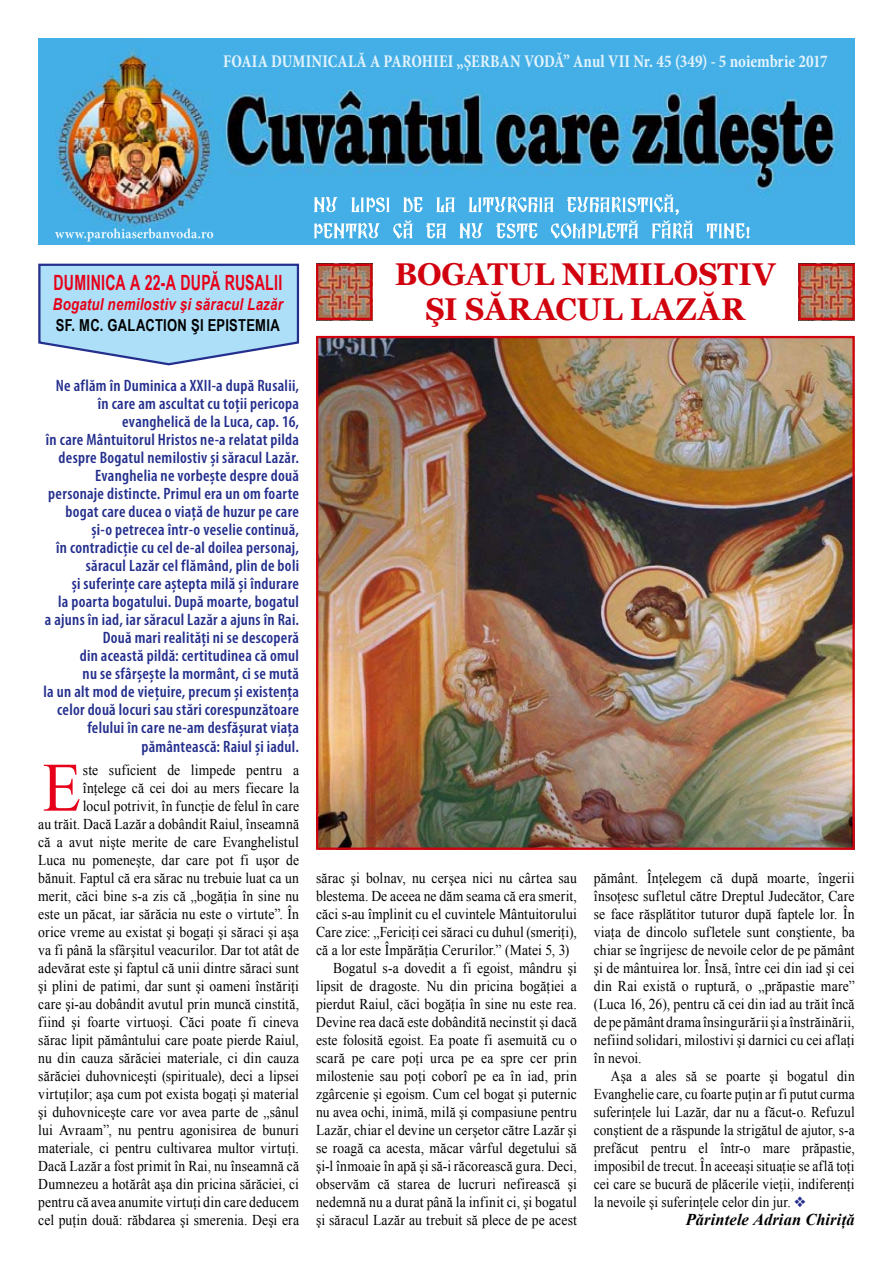
<style>
.page{position:relative;width:893px;height:1263px;background:#fff}
.page>*{position:absolute;margin:0;border:0;box-sizing:border-box;transform-origin:0 0}
.t1{font:69.3px "Times New Roman";color:#e60019;scale:.91 1}
.t2{font:700 31.5px/34.5px "Georgia";letter-spacing:.005em;color:#d1010e;text-align:center;scale:.95 1}
.t3{font:700 21px "Arial Narrow";letter-spacing:.015em;color:#e60019;scale:.82 1}
.t4{font:700 condensed 18px "Minion Pro";letter-spacing:.005em;color:#e2f3fc;scale:.9 1}
.t5{font:600 condensed 16.5px/18px "Myriad Pro";letter-spacing:.015em;color:#242f8d;text-align:right}
.t6{font:italic 700 16.5px "Arial";letter-spacing:.015em;color:#e60019;scale:.81 1}
.t7{font:700 16.5px "Arial Narrow";letter-spacing:.02em;color:#000;scale:.96 1}
.t8{font:italic 700 16.5px "Times New Roman";letter-spacing:.01em;color:#000}
.t9{font:15px/18px "Times New Roman";letter-spacing:.005em;color:#000;text-align:justify;scale:.91 1}
.t10{font:15px/18px "Times New Roman";letter-spacing:.005em;color:#000;text-align:justify;scale:.89 1}
.s1{color:#242f8d}
</style>
<div class="page">
<img style="left:319px;top:339px;width:533px;height:508px">
<div style="left:316px;top:336px;width:539px;height:514px;border:2px solid #d1010e"></div>
<img style="left:319px;top:267px;width:50px;height:50px">
<div style="left:316px;top:264px;width:56px;height:56px;border:2px solid #d1010e"></div>
<img style="left:801px;top:267px;width:51px;height:50px">
<div style="left:798px;top:264px;width:57px;height:56px;border:2px solid #d1010e"></div>
<img style="left:38px;top:38px;width:817px;height:206px">
<svg style="left:314px;top:194px;width:435px;height:44px;background:#6ec0ec"></svg>
<svg style="left:55px;top:228px;width:158px;height:14px;background:#67beeb"></svg>
<svg style="left:38px;top:263px;width:262px;height:103px;background:#aed8f2"></svg>
<p class="t4" style="left:223px;top:50px;width:673px">FOAIA DUMINICALĂ A PAROHIEI „ŞERBAN VODĂ” Anul VII Nr. 45 (349) - 5 noiembrie 2017</p>
<h3 class="t3" style="left:54px;top:266px;width:280px">DUMINICA A 22-A DUPĂ RUSALII</h3>
<p class="t6" style="left:53px;top:294px;width:286px">Bogatul nemilostiv şi săracul Lazăr</p>
<p class="t7" style="left:56px;top:313px;width:235px">SF. MC. GALACTION ŞI EPISTEMIA</p>
<h2 class="t2" style="left:395px;top:257px;width:402px">BOGATUL NEMILOSTIV<br>ŞI SĂRACUL LAZĂR</h2>
<p class="t5" style="left:44px;top:376px;width:257px">Ne aflăm în Duminica a XXII-a după Rusalii, în care am ascultat cu toții pericopa evanghelică de la Luca, cap. 16,<br>în care Mântuitorul Hristos ne-a relatat pilda despre Bogatul nemilostiv și săracul Lazăr.<br>Evanghelia ne vorbește despre două personaje distincte. Primul era un om foarte bogat care ducea o viață de huzur pe care și-o petrecea într-o veselie continuă,<br>în contradicție cu cel de-al doilea personaj, săracul Lazăr cel flămând, plin de boli<br>și suferințe care aștepta milă și îndurare<br>la poarta bogatului. După moarte, bogatul<br>a ajuns în iad, iar săracul Lazăr a ajuns în Rai.<br>Două mari realități ni se descoperă<br>din această pildă: certitudinea că omul<br>nu se sfârșește la mormânt, ci se mută<br>la un alt mod de viețuire, precum și existența celor două locuri sau stări corespunzătoare felului în care ne-am desfășurat viața</p>
<p class="t5" style="left:141px;top:738px;width:159px">pământească: Raiul și iadul.</p>
<h1 class="t1" style="left:43px;top:741px;width:44px">E</h1>
<p class="t9" style="left:38px;top:760px;width:288px;text-align:right">ste suficient de limpede pentru a înţelege că cei doi au mers fiecare la<br>locul potrivit, în funcţie de felul în care<br>au trăit. Dacă Lazăr a dobândit Raiul, înseamnă că a avut nişte merite de care Evanghelistul Luca nu pomeneşte, dar care pot fi uşor de bănuit. Faptul că era sărac nu trebuie luat ca un merit, căci bine s-a zis că „bogăţia în sine nu este un păcat, iar sărăcia nu este o virtute”. În orice vreme au existat şi bogaţi şi săraci şi aşa va fi până la sfârşitul veacurilor. Dar tot atât de adevărat este şi faptul că unii dintre săraci sunt şi plini de patimi, dar sunt şi oameni înstăriţi care şi-au dobândit avutul prin muncă cinstită, fiind şi foarte virtuoşi. Căci poate fi cineva sărac lipit pământului care poate pierde Raiul, nu din cauza sărăciei materiale, ci din cauza sărăciei duhovniceşti (spirituale), deci a lipsei virtuţilor; aşa cum pot exista bogaţi şi material şi duhovniceşte care vor avea parte de „sânul lui Avraam”, nu pentru agonisirea de bunuri materiale, ci pentru cultivarea multor virtuţi.<br>Dacă Lazăr a fost primit în Rai, nu înseamnă că Dumnezeu a hotărât aşa din pricina sărăciei, ci pentru că avea anumite virtuţi din care deducem cel puţin două: răbdarea şi smerenia. Deşi era</p>
<p class="t9" style="left:316px;top:868px;width:288px">sărac şi bolnav, nu cerşea nici nu cârtea sau</p>
<p class="t9" style="left:316px;top:886px;width:288px">blestema. De aceea ne dăm seama că era smerit,</p>
<p class="t9" style="left:316px;top:904px;width:288px">căci s-au împlinit cu el cuvintele Mântuitorului</p>
<p class="t9" style="left:316px;top:922px;width:288px">Care zice: „Fericiţi cei săraci cu duhul (smeriţi),</p>
<p class="t9" style="left:316px;top:940px;width:280px">că a lor este Împărăţia Cerurilor.” (Matei 5, 3)</p>
<p class="t9" style="left:333px;top:958px;width:269px">Bogatul s-a dovedit a fi egoist, mândru şi</p>
<p class="t9" style="left:316px;top:976px;width:288px">lipsit de dragoste. Nu din pricina bogăţiei a</p>
<p class="t9" style="left:316px;top:994px;width:288px">pierdut Raiul, căci bogăţia în sine nu este rea.</p>
<p class="t9" style="left:316px;top:1012px;width:288px">Devine rea dacă este dobândită necinstit şi dacă</p>
<p class="t9" style="left:316px;top:1030px;width:288px">este folosită egoist. Ea poate fi asemuită cu o</p>
<p class="t9" style="left:316px;top:1048px;width:288px">scară pe care poţi urca pe ea spre cer prin</p>
<p class="t9" style="left:316px;top:1066px;width:288px">milostenie sau poţi coborî pe ea în iad, prin</p>
<p class="t9" style="left:316px;top:1084px;width:288px">zgârcenie şi egoism. Cum cel bogat şi puternic</p>
<p class="t9" style="left:316px;top:1102px;width:288px">nu avea ochi, inimă, milă şi compasiune pentru</p>
<p class="t9" style="left:316px;top:1120px;width:288px">Lazăr, chiar el devine un cerşetor către Lazăr şi</p>
<p class="t9" style="left:316px;top:1138px;width:288px">se roagă ca acesta, măcar vârful degetului să</p>
<p class="t9" style="left:316px;top:1156px;width:288px">şi-l înmoaie în apă şi să-i răcorească gura. Deci,</p>
<p class="t9" style="left:316px;top:1174px;width:288px">observăm că starea de lucruri nefirească şi</p>
<p class="t9" style="left:316px;top:1192px;width:288px">nedemnă nu a durat până la infinit ci, şi bogatul</p>
<p class="t9" style="left:316px;top:1210px;width:288px">şi săracul Lazăr au trebuit să plece de pe acest</p>
<p class="t9" style="left:594px;top:868px;width:288px">pământ. Înţelegem că după moarte, îngerii însoţesc sufletul către Dreptul Judecător, Care se face răsplătitor tuturor după faptele lor. În viaţa de dincolo sufletele sunt conştiente, ba chiar se îngrijesc de nevoile celor de pe pământ şi de mântuirea lor. Însă, între cei din iad şi cei din Rai există o ruptură, o „prăpastie mare” (Luca 16, 26), pentru că cei din iad au trăit încă de pe pământ drama însingurării şi a înstrăinării, nefiind solidari, milostivi şi darnici cu cei aflaţi în nevoi.</p>
<p class="t10" style="left:594px;top:1066px;width:295px;text-indent:17px">Aşa a ales să se poarte şi bogatul din Evanghelie care, cu foarte puţin ar fi putut curma suferinţele lui Lazăr, dar nu a făcut-o. Refuzul conştient de a răspunde la strigătul de ajutor, s-a prefăcut pentru el într-o mare prăpastie, imposibil de trecut. În aceeaşi situaţie se află toţi cei care se bucură de plăcerile vieţii, indiferenţi la nevoile şi suferinţele celor din jur. <span class="s1">❖</span></p>
<p class="t8" style="left:686px;top:1208px;width:170px">Părintele Adrian Chiriţă</p>
</div>
